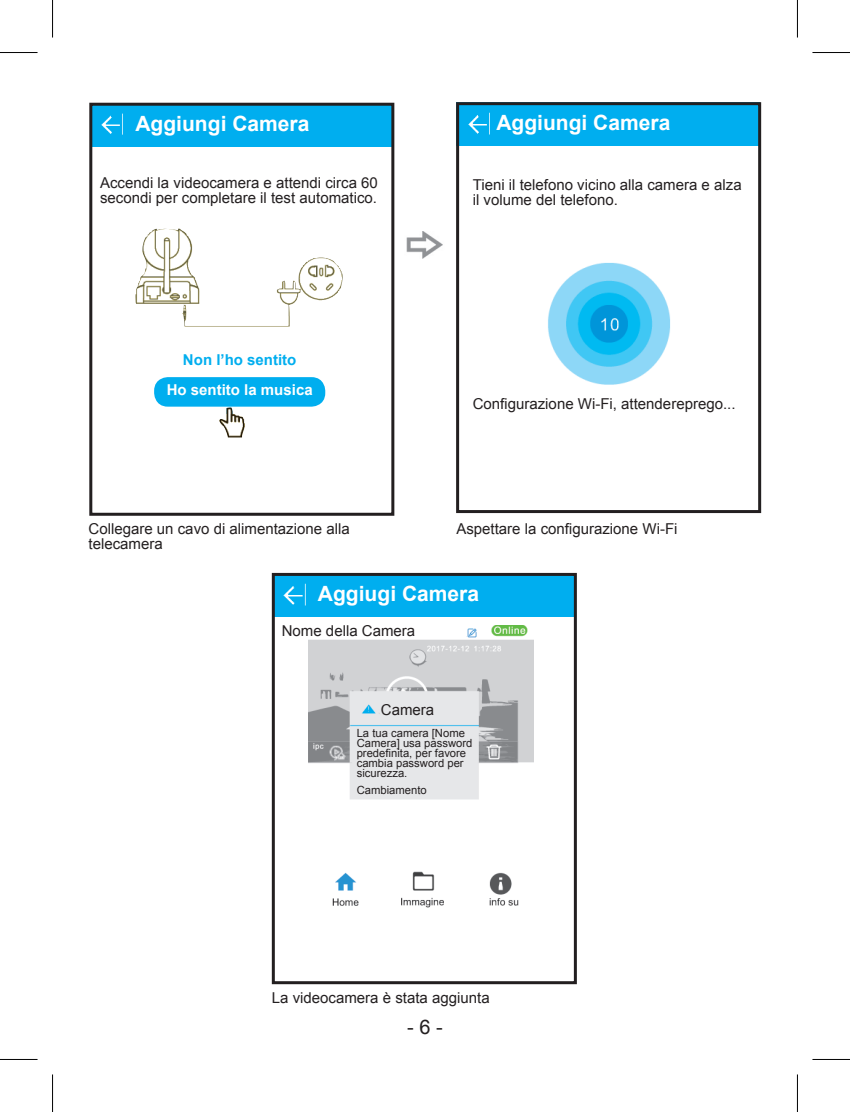
<style>
.page{position:relative;width:850px;height:1112px;background:#fff}
.page>*{position:absolute;margin:0;border:0;box-sizing:border-box;transform-origin:0 0}
.t1{font:700 21px "Arial";color:#fff}
.t2{font:20px "Arial";color:#231f20}
.t3{font:15px/15px "Arial";color:#231f20}
.t4{font:700 15px "Arial";color:#fff}
.t5{font:700 15px "Arial";color:#00aeef}
.t6{font:11.25px/10px "Arial";color:#231f20}
</style>
<div class="page">
<img style="left:406px;top:231px;width:37px;height:27px">
<div style="left:91px;top:104px;width:301px;height:42px;background:#00aeef"></div>
<img style="left:101px;top:113px;width:22px;height:22px">
<div style="left:89px;top:103px;width:305px;height:412px;border:3px solid #231f20"></div>
<img style="left:135px;top:228px;width:208px;height:209px">
<div style="left:155px;top:378px;width:169px;height:27px;background:#00aeef;border-radius:12px"></div>
<div style="left:154px;top:377px;width:171px;height:29px;border:2px solid #00aeef;border-radius:12px"></div>
<div style="left:456px;top:102px;width:303px;height:44px;background:#00aeef"></div>
<img style="left:468px;top:112px;width:22px;height:23px">
<div style="left:456px;top:102px;width:304px;height:411px;border:3px solid #231f20"></div>
<img style="left:548px;top:262px;width:123px;height:123px">
<div style="left:273px;top:574px;width:301px;height:42px;background:#00aeef"></div>
<img style="left:283px;top:583px;width:23px;height:23px">
<div style="left:272px;top:573px;width:304px;height:411px;border:3px solid #231f20"></div>
<img style="left:308px;top:625px;width:225px;height:283px">
<hr style="left:0;top:52px;width:38px;height:1px;background:#000">
<hr style="left:812px;top:52px;width:37px;height:1px;background:#000">
<hr style="left:0;top:1058px;width:38px;height:1px;background:#000">
<hr style="left:812px;top:1058px;width:37px;height:1px;background:#000">
<hr style="left:52px;top:0;width:1px;height:38px;background:#000">
<hr style="left:52px;top:1074px;width:1px;height:37px;background:#000">
<hr style="left:796px;top:0;width:1px;height:38px;background:#000">
<hr style="left:796px;top:1074px;width:1px;height:37px;background:#000">
<h1 class="t1" style="left:135px;top:109px;width:175px">Aggiungi Camera</h1>
<h1 class="t1" style="left:496px;top:109px;width:175px">Aggiungi Camera</h1>
<p class="t3" style="left:100px;top:175px;width:279px">Accendi la videocamera e attendi circa 60 secondi per completare il test automatico.</p>
<p class="t3" style="left:472px;top:177px;width:270px">Tieni il telefono vicino alla camera e alza il volume del telefono.</p>
<p class="t5" style="left:183px;top:350px;width:115px">Non l’ho sentito</p>
<p class="t4" style="left:167px;top:380px;width:147px">Ho sentito la musica</p>
<p class="t3" style="left:472px;top:396px;width:264px">Configurazione Wi-Fi, attendereprego...</p>
<p class="t3" style="left:88px;top:521px;width:262px">Collegare un cavo di alimentazione alla telecamera</p>
<p class="t3" style="left:456px;top:521px;width:222px">Aspettare la configurazione Wi-Fi</p>
<h1 class="t1" style="left:318px;top:579px;width:163px">Aggiugi Camera</h1>
<p class="t3" style="left:281px;top:623px;width:135px">Nome della Camera</p>
<p class="t3" style="left:380px;top:702px;width:55px">Camera</p>
<p class="t6" style="left:356px;top:728px;width:117px">La tua camera [Nome<br>Camera] usa password predefi nita, per favore cambia password per sicurezza.</p>
<p class="t6" style="left:356px;top:785px;width:72px">Cambiamento</p>
<p class="t3" style="left:272px;top:990px;width:219px">La videocamera è stata aggiunta</p>
<h2 class="t2" style="left:407px;top:1014px;width:37px">- 6 -</h2>
</div>
